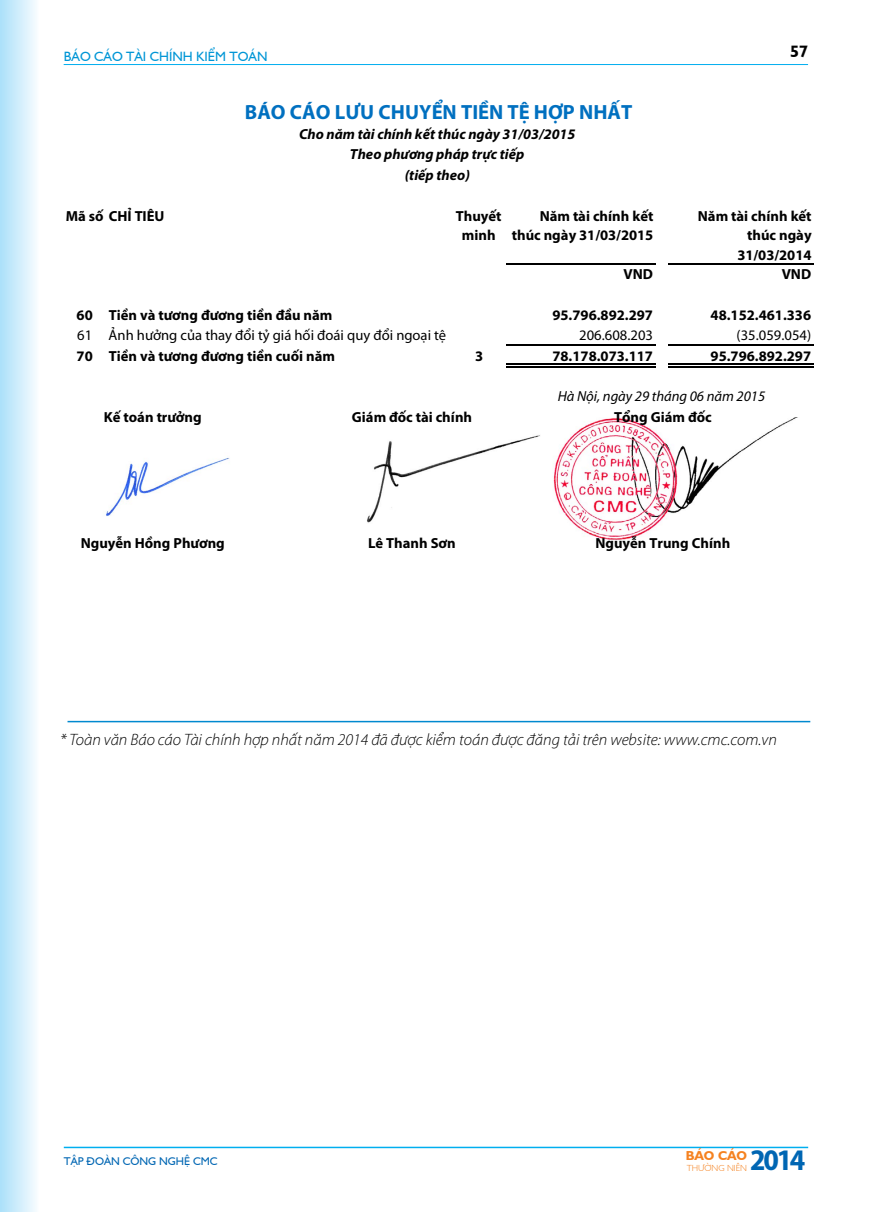
<style>
.page{position:relative;width:872px;height:1212px;background:#fff}
.page>*{position:absolute;margin:0;border:0;box-sizing:border-box;transform-origin:0 0}
.t1{font:700 semi-condensed 30px "Myriad Pro";color:#0066b3}
.t2{font:700 20.55px "Myriad Pro";color:#0070c0}
.t3{font:italic 300 16.5px "Myriad Pro";color:#000}
.t4{font:16.5px "Humanist 521 Bold VU";color:#000}
.t5{font:700 14.55px/19.5px "Myriad Pro";color:#000;text-align:right}
.t6{font:14.55px "Myriad Pro";color:#000}
.t7{font:italic 700 14.55px/20.4px "Myriad Pro";color:#000;text-align:center}
.t8{font:italic 14.55px "Myriad Pro";letter-spacing:-.005em;color:#000}
.t9{font:13.5px "Humanist 521 VU";color:#0096d6}
.t10{font:13.05px "Humanist 521 Bold VU";color:#f58220}
.t11{font:11.25px "Humanist 521 VU";color:#0066b3}
.t12{font:8.85px "Humanist 521 Light VU";color:#f58220}
</style>
<div class="page">
<hr style="left:64px;top:1147px;width:744px;height:1px;background:#00aeef">
<hr style="left:64px;top:64px;width:744px;height:1px;background:#00aeef">
<div style="left:0;top:0;width:39px;height:1212px;background:linear-gradient(to right,#abe0fa,#f9fcff)"></div>
<img style="left:553px;top:417px;width:245px;height:123px">
<img style="left:106px;top:458px;width:124px;height:58px">
<img style="left:367px;top:435px;width:173px;height:88px">
<hr style="left:507px;top:263px;width:149px;height:1px;background:#000">
<hr style="left:507px;top:345px;width:149px;height:1px;background:#000">
<hr style="left:507px;top:364px;width:149px;height:1px;background:#000">
<hr style="left:507px;top:366px;width:149px;height:2px;background:#000">
<hr style="left:668px;top:263px;width:146px;height:1px;background:#000">
<hr style="left:668px;top:345px;width:146px;height:1px;background:#000">
<hr style="left:668px;top:364px;width:146px;height:1px;background:#000">
<hr style="left:668px;top:366px;width:146px;height:2px;background:#000">
<hr style="left:68px;top:721px;width:742px;height:1px;background:#0089cf">
<p class="t9" style="left:64px;top:46px;width:205px">BÁO CÁO TÀI CHÍNH KIỂM TOÁN</p>
<h2 class="t2" style="left:245px;top:99px;width:389px">BÁO CÁO LƯU CHUYỂN TIỀN TỆ HỢP NHẤT</h2>
<p class="t7" style="left:299px;top:123px;width:278px">Cho năm tài chính kết thúc ngày 31/03/2015<br>Theo phương pháp trực tiếp<br>(tiếp theo)</p>
<p class="t4" style="left:790px;top:38px;width:19px">57</p>
<p class="t5" style="left:66px;top:205px;width:100px">Mã số CHỈ TIÊU</p>
<p class="t5" style="left:456px;top:205px;width:47px;text-align:center">Thuyết minh</p>
<p class="t5" style="left:512px;top:205px;width:143px">Năm tài chính kết thúc ngày 31/03/2015</p>
<p class="t5" style="left:698px;top:205px;width:115px">Năm tài chính kết thúc ngày<br>31/03/2014</p>
<p class="t5" style="left:623px;top:264px;width:31px">VND</p>
<p class="t5" style="left:781px;top:264px;width:31px">VND</p>
<p class="t5" style="left:77px;top:305px;width:257px">60 Tiền và tương đương tiền đầu năm</p>
<p class="t6" style="left:77px;top:326px;width:370px">61 Ảnh hưởng của thay đổi tỷ giá hối đoái quy đổi ngoại tệ</p>
<p class="t5" style="left:77px;top:345px;width:260px">70 Tiền và tương đương tiền cuối năm</p>
<p class="t5" style="left:552px;top:305px;width:102px">95.796.892.297</p>
<p class="t5" style="left:710px;top:305px;width:102px">48.152.461.336</p>
<p class="t6" style="left:579px;top:326px;width:75px">206.608.203</p>
<p class="t6" style="left:736px;top:326px;width:76px">(35.059.054)</p>
<p class="t5" style="left:475px;top:345px;width:10px">3</p>
<p class="t5" style="left:552px;top:345px;width:102px">78.178.073.117</p>
<p class="t5" style="left:710px;top:345px;width:102px">95.796.892.297</p>
<p class="t8" style="left:558px;top:387px;width:209px">Hà Nội, ngày 29 tháng 06 năm 2015</p>
<p class="t5" style="left:104px;top:407px;width:99px">Kế toán trưởng</p>
<p class="t5" style="left:352px;top:407px;width:122px">Giám đốc tài chính</p>
<p class="t5" style="left:614px;top:407px;width:99px">Tổng Giám đốc</p>
<p class="t5" style="left:81px;top:532px;width:145px">Nguyễn Hồng Phương</p>
<p class="t5" style="left:368px;top:532px;width:89px">Lê Thanh Sơn</p>
<p class="t5" style="left:595px;top:532px;width:136px">Nguyễn Trung Chính</p>
<p class="t3" style="left:60px;top:730px;width:718px">* Toàn văn Báo cáo Tài chính hợp nhất năm 2014 đã được kiểm toán được đăng tải trên website: www.cmc.com.vn</p>
<p class="t11" style="left:64px;top:1153px;width:155px">TẬP ĐOÀN CÔNG NGHỆ CMC</p>
<p class="t10" style="left:686px;top:1145px;width:63px">BÁO CÁO</p>
<p class="t12" style="left:686px;top:1161px;width:62px">THƯỜNG NIÊN</p>
<h1 class="t1" style="left:750px;top:1141px;width:57px">2014</h1>
</div>
